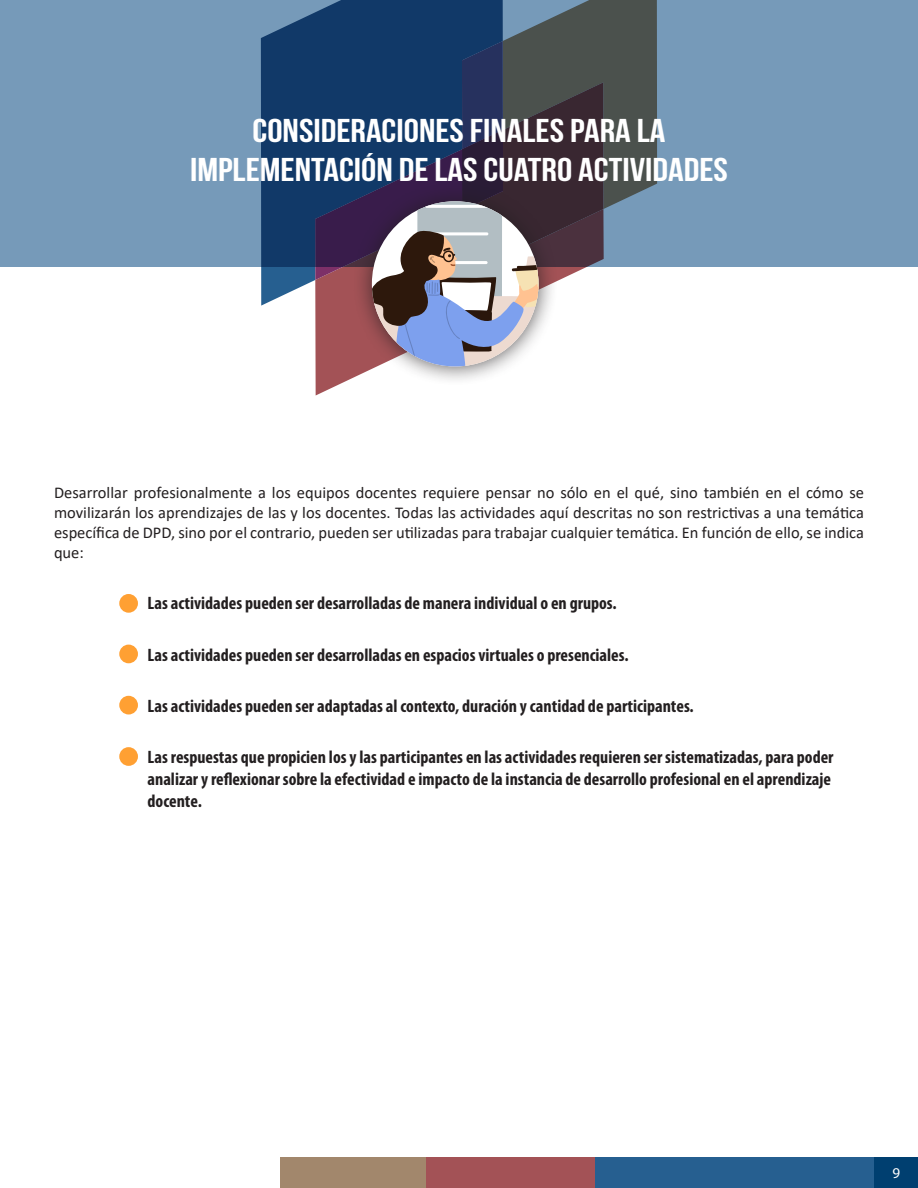
<style>
.page{position:relative;width:918px;height:1188px;background:#fff}
.page>*{position:absolute;margin:0;border:0;box-sizing:border-box;transform-origin:0 0}
.t1{font:700 33px/39px "Bebas Neue";color:#fff;text-align:center;scale:1.16 1}
.List_Paragraph{font:700 condensed 18px/21.6px "Myriad Pro";color:#231f20}
.t2{font:16.5px/19.8px "Calibri";color:#231f20;text-align:justify}
.t3{font:15px "Myriad Pro";color:#fff}
</style>
<div class="page">
<div style="left:0;top:0;width:918px;height:267px;background:#769ab9"></div>
<svg style="left:261px;top:12px;width:54px;height:294px;background:#224976"></svg>
<svg style="left:315px;top:367px;width:37px;height:29px"></svg>
<div style="left:352px;top:182px;width:206px;height:204px;background:#231f20;opacity:.75"></div>
<svg style="left:315px;top:0;width:342px;height:367px"></svg>
<div style="left:119px;top:594px;width:19px;height:19px;background:#ffa033;border-radius:50%"></div>
<div style="left:119px;top:645px;width:19px;height:18px;background:#ffa033;border-radius:50%"></div>
<div style="left:119px;top:696px;width:19px;height:19px;background:#ffa033;border-radius:50%"></div>
<div style="left:119px;top:747px;width:19px;height:19px;background:#ffa033;border-radius:50%"></div>
<div style="left:281px;top:1157px;width:637px;height:31px;background:#265f90"></div>
<div style="left:874px;top:1157px;width:44px;height:31px;background:#003f70"></div>
<div style="left:281px;top:1157px;width:314px;height:31px;background:#a35256"></div>
<div style="left:281px;top:1157px;width:145px;height:31px;background:#a2876c"></div>
<p class="t1" style="left:190px;top:111px;width:465px">CONSIDERACIONES FINALES PARA LA<br>IMPLEMENTACIÓN DE LAS CUATRO ACTIVIDADES</p>
<p class="t2" style="left:54px;top:483px;width:812px">Desarrollar profesionalmente a los equipos docentes requiere pensar no sólo en el qué, sino también en el cómo se movilizarán los aprendizajes de las y los docentes. Todas las actividades aquí descritas no son restrictivas a una temática específica de DPD, sino por el contrario, pueden ser utilizadas para trabajar cualquier temática. En función de ello, se indica que:</p>
<p class="List_Paragraph" style="left:148px;top:592px;width:471px">Las actividades pueden ser desarrolladas de manera individual o en grupos.</p>
<p class="List_Paragraph" style="left:148px;top:643px;width:483px">Las actividades pueden ser desarrolladas en espacios virtuales o presenciales.</p>
<p class="List_Paragraph" style="left:148px;top:695px;width:548px">Las actividades pueden ser adaptadas al contexto, duración y cantidad de participantes.</p>
<p class="List_Paragraph" style="left:148px;top:746px;width:688px">Las respuestas que propicien los y las participantes en las actividades requieren ser sistematizadas, para poder analizar y reflexionar sobre la efectividad e impacto de la instancia de desarrollo profesional en el aprendizaje docente.</p>
<p class="t3" style="left:892px;top:1164px;width:9px">9</p>
</div>
